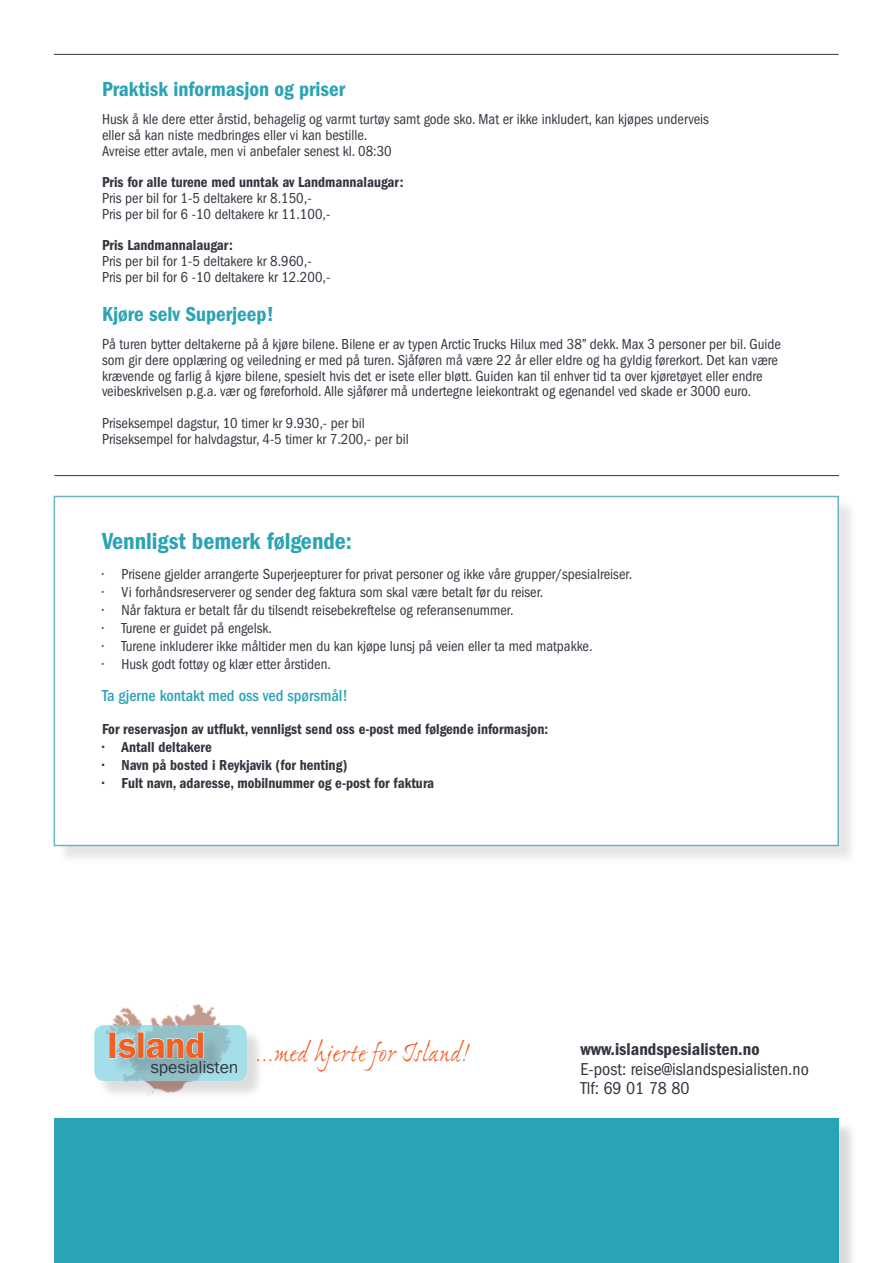
<style>
.page{position:relative;width:893px;height:1263px;background:#fff}
.page>*{position:absolute;margin:0;border:0;box-sizing:border-box;transform-origin:0 0}
.t1{font:600 37.2px "Franklin Gothic";letter-spacing:-.01em;color:#f15f23}
.t2{font:28.8px "Ex Ponto MM 290";letter-spacing:-.005em;color:#f15f23}
.t3{font:600 condensed 24px "Franklin Gothic";color:#2aa3b4}
.t4{font:600 condensed 21px "Franklin Gothic";color:#2aa3b4}
.t5{font:condensed 17.85px/19.8px "Franklin Gothic";color:#32363f}
.t6{font:600 condensed 17.85px "Franklin Gothic";color:#32363f}
.t7{font:500 condensed 16.5px "Franklin Gothic";color:#2aa3b4}
.t8{font:condensed 15px/15.8px "Franklin Gothic";color:#32363f}
.t9{font:600 condensed 15px "Franklin Gothic";color:#32363f}
</style>
<div class="page">
<div style="left:56px;top:498px;width:802px;height:367px;background:#000;opacity:.15"></div>
<div style="left:54px;top:496px;width:785px;height:350px;background:#fff"></div>
<img style="left:94px;top:1004px;width:149px;height:73px">
<div style="left:97px;top:1027px;width:169px;height:73px;background:#000;opacity:.2"></div>
<svg style="left:94px;top:1025px;width:153px;height:56px;fill:#a4dee9"></svg>
<div style="left:111px;top:1035px;width:111px;height:42px;background:#000;opacity:.15"></div>
<div style="left:109px;top:1032px;width:7px;height:26px;border:1px solid #fff"></div>
<svg style="left:118px;top:1038px;width:18px;height:21px"></svg>
<div style="left:138px;top:1032px;width:6px;height:26px;border:1px solid #fff"></div>
<svg style="left:146px;top:1031px;width:58px;height:28px"></svg>
<hr style="left:54px;top:54px;width:785px;height:1px;background:#32363f">
<hr style="left:54px;top:475px;width:785px;height:1px;background:#32363f">
<div style="left:56px;top:1121px;width:802px;height:142px;background:#000;opacity:.15"></div>
<div style="left:54px;top:1118px;width:785px;height:145px;background:#2aa3b4"></div>
<h3 class="t4" style="left:102px;top:77px;width:245px">Praktisk informasjon og priser</h3>
<p class="t8" style="left:102px;top:111px;width:608px">Husk å kle dere etter årstid, behagelig og varmt turtøy samt gode sko. Mat er ikke inkludert, kan kjøpes underveis eller så kan niste medbringes eller vi kan bestille.<br>Avreise etter avtale, men vi anbefaler senest kl. 08:30</p>
<p class="t9" style="left:102px;top:174px;width:303px">Pris for alle turene med unntak av Landmannalaugar:</p>
<p class="t8" style="left:102px;top:190px;width:230px">Pris per bil for 1-5 deltakere kr 8.150,-<br>Pris per bil for 6 -10 deltakere kr 11.100,-</p>
<p class="t9" style="left:102px;top:237px;width:132px">Pris Landmannalaugar:</p>
<p class="t8" style="left:102px;top:253px;width:230px">Pris per bil for 1-5 deltakere kr 8.960,-<br>Pris per bil for 6 -10 deltakere kr 12.200,-</p>
<h3 class="t4" style="left:102px;top:302px;width:173px">Kjøre selv Superjeep!</h3>
<p class="t8" style="left:102px;top:336px;width:680px">På turen bytter deltakerne på å kjøre bilene. Bilene er av typen Arctic Trucks Hilux med 38” dekk. Max 3 personer per bil. Guide som gir dere opplæring og veiledning er med på turen. Sjåføren må være 22 år eller eldre og ha gyldig førerkort. Det kan være krævende og farlig å kjøre bilene, spesielt hvis det er isete eller bløtt. Guiden kan til enhver tid ta over kjøretøyet eller endre veibeskrivelsen p.g.a. vær og føreforhold. Alle sjåfører må undertegne leiekontrakt og egenandel ved skade er 3000 euro.</p>
<p class="t8" style="left:102px;top:415px;width:308px">Priseksempel dagstur, 10 timer kr 9.930,- per bil<br>Priseksempel for halvdagstur, 4-5 timer kr 7.200,- per bil</p>
<h3 class="t3" style="left:102px;top:527px;width:252px">Vennligst bemerk følgende:</h3>
<p class="t8" style="left:102px;top:566px;width:532px">• Prisene gjelder arrangerte Superjeepturer for privat personer og ikke våre grupper/spesialreiser.</p>
<p class="t8" style="left:102px;top:584px;width:443px">• Vi forhåndsreserverer og sender deg faktura som skal være betalt før du reiser.</p>
<p class="t8" style="left:102px;top:602px;width:413px">• Når faktura er betalt får du tilsendt reisebekreftelse og referansenummer.</p>
<p class="t8" style="left:102px;top:620px;width:171px">• Turene er guidet på engelsk.</p>
<p class="t8" style="left:102px;top:638px;width:492px">• Turene inkluderer ikke måltider men du kan kjøpe lunsj på veien eller ta med matpakke.</p>
<p class="t8" style="left:102px;top:656px;width:230px">• Husk godt fottøy og klær etter årstiden.</p>
<p class="t7" style="left:102px;top:686px;width:247px">Ta gjerne kontakt med oss ved spørsmål!</p>
<p class="t9" style="left:102px;top:721px;width:448px">For reservasjon av utflukt, vennligst send oss e-post med følgende informasjon:</p>
<p class="t9" style="left:102px;top:739px;width:111px">• Antall deltakere</p>
<p class="t9" style="left:102px;top:757px;width:247px">• Navn på bosted i Reykjavik (for henting)</p>
<p class="t9" style="left:102px;top:775px;width:334px">• Fult navn, adaresse, mobilnummer og e-post for faktura</p>
<h1 class="t1" style="left:107px;top:1023px;width:99px">Island</h1>
<h2 class="t2" style="left:151px;top:1038px;width:321px"><sub>spesialisten</sub> ...med hjerte for Island!</h2>
<p class="t6" style="left:580px;top:1039px;width:181px">www.islandspesialisten.no</p>
<p class="t5" style="left:580px;top:1059px;width:230px">E-post: reise@islandspesialisten.no<br>Tlf: 69 01 78 80</p>
</div>
